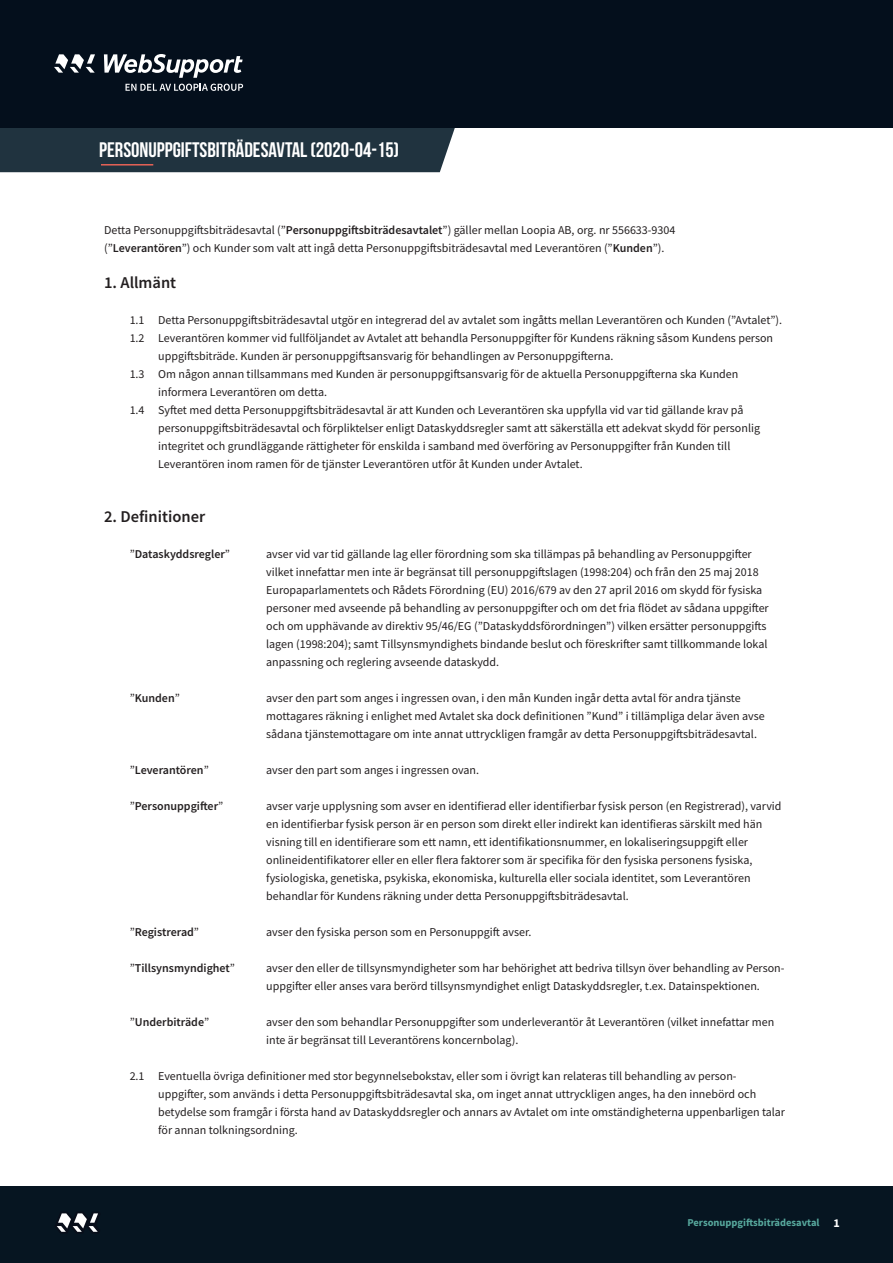
<style>
.page{position:relative;width:893px;height:1263px;background:#fff}
.page>*{position:absolute;margin:0;border:0;box-sizing:border-box;transform-origin:0 0}
.t1{font:21px "Bebas Neue";color:#fff}
.t2{font:600 16.5px "Source Sans Pro";color:#231f20}
.t3{font:12px/18px "Source Sans Pro";color:#231f20}
.t4{font:600 12px "Source Sans Pro";color:#231f20}
.t5{font:700 12px "Source Sans Pro";color:#fff}
.t6{font:700 10.5px "Source Sans Pro";color:#57a89d}
.s1{font-weight:600}
.s2{font-weight:400}
</style>
<div class="page">
<div style="left:0;top:1186px;width:893px;height:77px;background:#061521"></div>
<div style="left:0;top:128px;width:455px;height:44px;background:#20333f"></div>
<div style="left:0;top:0;width:893px;height:128px;background:#040f1c"></div>
<svg style="left:125px;top:84px;width:118px;height:7px"></svg>
<svg style="left:54px;top:54px;width:189px;height:24px"></svg>
<hr style="left:101px;top:164px;width:52px;height:2px;background:#e76256">
<svg style="left:56px;top:1213px;width:42px;height:19px"></svg>
<p class="t1" style="left:99px;top:138px;width:301px">PERSONUPPGIFTSBITRÄDESAVTAL (2020-04-15)</p>
<p class="t3" style="left:104px;top:221px;width:573px">Detta Personuppgiftsbiträdesavtal (”<span class="s1">Personuppgiftsbiträdesavtalet</span>”) gäller mellan Loopia AB, org. nr 556633-9304</p>
<p class="t3" style="left:104px;top:239px;width:562px">(”<span class="s1">Leverantören</span>”) och Kunder som valt att ingå detta Personuppgiftsbiträdesavtal med Leverantören (”<span class="s1">Kunden</span>”).</p>
<p class="t2" style="left:104px;top:272px;width:74px">1. Allmänt</p>
<p class="t3" style="left:130px;top:311px;width:654px">1.1 Detta Personuppgiftsbiträdesavtal utgör en integrerad del av avtalet som ingåtts mellan Leverantören och Kunden (”Avtalet”).</p>
<p class="t3" style="left:158px;top:329px;width:616px;text-indent:-28px">1.2 Leverantören kommer vid fullföljandet av Avtalet att behandla Personuppgifter för Kundens räkning såsom Kundens person uppgiftsbiträde. Kunden är personuppgiftsansvarig för behandlingen av Personuppgifterna.</p>
<p class="t3" style="left:158px;top:365px;width:582px;text-indent:-28px">1.3 Om någon annan tillsammans med Kunden är personuppgiftsansvarig för de aktuella Personuppgifterna ska Kunden informera Leverantören om detta.</p>
<p class="t3" style="left:158px;top:401px;width:603px;text-indent:-28px">1.4 Syftet med detta Personuppgiftsbiträdesavtal är att Kunden och Leverantören ska uppfylla vid var tid gällande krav på personuppgiftsbiträdesavtal och förpliktelser enligt Dataskyddsregler samt att säkerställa ett adekvat skydd för personlig integritet och grundläggande rättigheter för enskilda i samband med överföring av Personuppgifter från Kunden till Leverantören inom ramen för de tjänster Leverantören utför åt Kunden under Avtalet.</p>
<p class="t2" style="left:104px;top:506px;width:103px">2. Definitioner</p>
<p class="t4" style="left:130px;top:546px;width:102px"><span class="s2">”</span>Dataskyddsregler<span class="s2">”</span></p>
<p class="t3" style="left:266px;top:545px;width:504px">avser vid var tid gällande lag eller förordning som ska tillämpas på behandling av Personuppgifter vilket innefattar men inte är begränsat till personuppgiftslagen (1998:204) och från den 25 maj 2018<br>Europaparlamentets och Rådets Förordning (EU) 2016/679 av den 27 april 2016 om skydd för fysiska personer med avseende på behandling av personuppgifter och om det fria flödet av sådana uppgifter och om upphävande av direktiv 95/46/EG (”Dataskyddsförordningen”) vilken ersätter personuppgifts lagen (1998:204); samt Tillsynsmyndighets bindande beslut och föreskrifter samt tillkommande lokal anpassning och reglering avseende dataskydd.</p>
<p class="t4" style="left:130px;top:690px;width:52px"><span class="s2">”</span>Kunden<span class="s2">”</span></p>
<p class="t3" style="left:266px;top:689px;width:500px">avser den part som anges i ingressen ovan, i den mån Kunden ingår detta avtal för andra tjänste mottagares räkning i enlighet med Avtalet ska dock definitionen ”Kund” i tillämpliga delar även avse sådana tjänstemottagare om inte annat uttryckligen framgår av detta Personuppgiftsbiträdesavtal.</p>
<p class="t4" style="left:130px;top:762px;width:81px"><span class="s2">”</span>Leverantören<span class="s2">”</span></p>
<p class="t3" style="left:266px;top:761px;width:214px">avser den part som anges i ingressen ovan.</p>
<p class="t4" style="left:130px;top:798px;width:95px"><span class="s2">”</span>Personuppgifter<span class="s2">”</span></p>
<p class="t3" style="left:266px;top:797px;width:517px">avser varje upplysning som avser en identifierad eller identifierbar fysisk person (en Registrerad), varvid en identifierbar fysisk person är en person som direkt eller indirekt kan identifieras särskilt med hän visning till en identifierare som ett namn, ett identifikationsnummer, en lokaliseringsuppgift eller onlineidentifikatorer eller en eller flera faktorer som är specifika för den fysiska personens fysiska, fysiologiska, genetiska, psykiska, ekonomiska, kulturella eller sociala identitet, som Leverantören behandlar för Kundens räkning under detta Personuppgiftsbiträdesavtal.</p>
<p class="t4" style="left:130px;top:924px;width:71px"><span class="s2">”</span>Registrerad<span class="s2">”</span></p>
<p class="t3" style="left:266px;top:923px;width:267px">avser den fysiska person som en Personuppgift avser.</p>
<p class="t4" style="left:130px;top:960px;width:107px"><span class="s2">”</span>Tillsynsmyndighet<span class="s2">”</span></p>
<p class="t3" style="left:266px;top:959px;width:520px">avser den eller de tillsynsmyndigheter som har behörighet att bedriva tillsyn över behandling av Person&shy;uppgifter eller anses vara berörd tillsynsmyndighet enligt Dataskyddsregler, t.ex. Datainspektionen.</p>
<p class="t4" style="left:130px;top:1014px;width:81px"><span class="s2">”</span>Underbiträde<span class="s2">”</span></p>
<p class="t3" style="left:266px;top:1013px;width:509px">avser den som behandlar Personuppgifter som underleverantör åt Leverantören (vilket innefattar men inte är begränsat till Leverantörens koncernbolag).</p>
<p class="t3" style="left:130px;top:1067px;width:608px">2.1 Eventuella övriga definitioner med stor begynnelsebokstav, eller som i övrigt kan relateras till behandling av person-</p>
<p class="t3" style="left:158px;top:1085px;width:628px">uppgifter, som används i detta Personuppgiftsbiträdesavtal ska, om inget annat uttryckligen anges, ha den innebörd och betydelse som framgår i första hand av Dataskyddsregler och annars av Avtalet om inte omständigheterna uppenbarligen talar för annan tolkningsordning.</p>
<p class="t6" style="left:687px;top:1215px;width:134px">Personuppgiftsbiträdesavtal</p>
<p class="t5" style="left:833px;top:1215px;width:8px">1</p>
</div>
